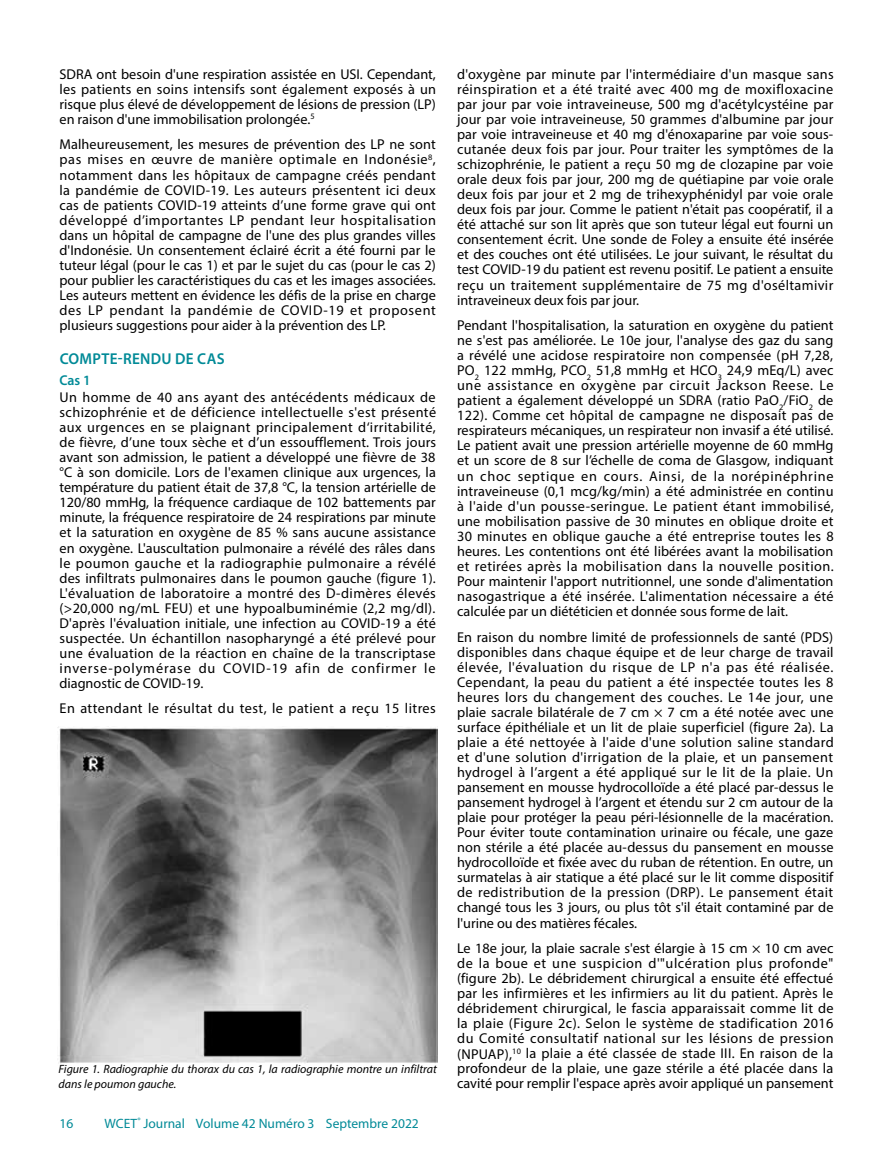
<style>
.page{position:relative;width:893px;height:1149px;background:#fff}
.page>*{position:absolute;margin:0;border:0;box-sizing:border-box;transform-origin:0 0}
.t1{font:600 15.75px "Myriad Pro";letter-spacing:.02em;color:#008a97}
.t2{font:14.25px/15px "Myriad Pro";color:#000;text-align:justify}
.t3{font:14.25px "Myriad Pro";letter-spacing:.03em;color:#000}
.t4{font:600 14.25px "Myriad Pro";color:#008a97}
.t5{font:13.5px "Myriad Pro";color:#008a97}
.t6{font:italic 12px/15px "Myriad Pro";color:#000}
</style>
<div class="page">
<img style="left:58px;top:726px;width:380px;height:338px">
<p class="t2" style="left:60px;top:66px;width:378px">SDRA ont besoin d'une respiration assistée en USI. Cependant, les patients en soins intensifs sont également exposés à un risque plus élevé de développement de lésions de pression (LP) en raison d'une immobilisation prolongée.<sup>5</sup></p>
<p class="t2" style="left:60px;top:137px;width:378px">Malheureusement, les mesures de prévention des LP ne sont pas mises en œuvre de manière optimale en Indonésie<sup>8</sup>, notamment dans les hôpitaux de campagne créés pendant la pandémie de COVID-19. Les auteurs présentent ici deux cas de patients COVID-19 atteints d’une forme grave qui ont développé d’importantes LP pendant leur hospitalisation dans un hôpital de campagne de l'une des plus grandes villes d'Indonésie. Un consentement éclairé écrit a été fourni par le tuteur légal (pour le cas 1) et par le sujet du cas (pour le cas 2) pour publier les caractéristiques du cas et les images associées.<br>Les auteurs mettent en évidence les défis de la prise en charge des LP pendant la pandémie de COVID-19 et proposent plusieurs suggestions pour aider à la prévention des LP.</p>
<p class="t1" style="left:60px;top:348px;width:166px">COMPTE-RENDU DE CAS</p>
<p class="t4" style="left:60px;top:371px;width:33px">Cas 1</p>
<p class="t2" style="left:60px;top:389px;width:378px">Un homme de 40 ans ayant des antécédents médicaux de schizophrénie et de déficience intellectuelle s'est présenté aux urgences en se plaignant principalement d‘irritabilité, de fièvre, d’une toux sèche et d’un essoufflement. Trois jours avant son admission, le patient a développé une fièvre de 38 °C à son domicile. Lors de l'examen clinique aux urgences, la température du patient était de 37,8 °C, la tension artérielle de 120/80 mmHg, la fréquence cardiaque de 102 battements par minute, la fréquence respiratoire de 24 respirations par minute et la saturation en oxygène de 85 % sans aucune assistance en oxygène. L'auscultation pulmonaire a révélé des râles dans le poumon gauche et la radiographie pulmonaire a révélé des infiltrats pulmonaires dans le poumon gauche (figure 1).<br>L'évaluation de laboratoire a montré des D-dimères élevés (&gt;20,000 ng/mL FEU) et une hypoalbuminémie (2,2 mg/dl).<br>D'après l'évaluation initiale, une infection au COVID-19 a été suspectée. Un échantillon nasopharyngé a été prélevé pour une évaluation de la réaction en chaîne de la transcriptase inverse-polymérase du COVID-19 afin de confirmer le diagnostic de COVID-19.</p>
<p class="t3" style="left:60px;top:699px;width:378px">En attendant le résultat du test, le patient a reçu 15 litres</p>
<p class="t6" style="left:59px;top:1061px;width:380px">Figure 1. Radiographie du thorax du cas 1, la radiographie montre un infiltrat dans le poumon gauche.</p>
<p class="t5" style="left:60px;top:1114px;width:15px">16</p>
<p class="t5" style="left:105px;top:1114px;width:316px">WCET<sup>®</sup> Journal Volume 42 Numéro 3 Septembre 2022</p>
<p class="t2" style="left:457px;top:66px;width:378px">d'oxygène par minute par l'intermédiaire d'un masque sans réinspiration et a été traité avec 400 mg de moxifloxacine par jour par voie intraveineuse, 500 mg d'acétylcystéine par jour par voie intraveineuse, 50 grammes d'albumine par jour par voie intraveineuse et 40 mg d'énoxaparine par voie sous&shy;cutanée deux fois par jour. Pour traiter les symptômes de la schizophrénie, le patient a reçu 50 mg de clozapine par voie orale deux fois par jour, 200 mg de quétiapine par voie orale deux fois par jour et 2 mg de trihexyphénidyl par voie orale deux fois par jour. Comme le patient n'était pas coopératif, il a été attaché sur son lit après que son tuteur légal eut fourni un consentement écrit. Une sonde de Foley a ensuite été insérée et des couches ont été utilisées. Le jour suivant, le résultat du test COVID-19 du patient est revenu positif. Le patient a ensuite reçu un traitement supplémentaire de 75 mg d'oséltamivir intraveineux deux fois par jour.</p>
<p class="t2" style="left:457px;top:317px;width:378px">Pendant l'hospitalisation, la saturation en oxygène du patient ne s'est pas améliorée. Le 10e jour, l'analyse des gaz du sang a révélé une acidose respiratoire non compensée (pH 7,28, PO<sub>2</sub> 122 mmHg, PCO<sub>2</sub> 51,8 mmHg et HCO<sub>3</sub> 24,9 mEq/L) avec une assistance en oxygène par circuit Jackson Reese. Le patient a également développé un SDRA (ratio PaO<sub>2</sub>/FiO<sub>2</sub> de 122). Comme cet hôpital de campagne ne disposait pas de respirateurs mécaniques, un respirateur non invasif a été utilisé.<br>Le patient avait une pression artérielle moyenne de 60 mmHg et un score de 8 sur l’échelle de coma de Glasgow, indiquant un choc septique en cours. Ainsi, de la norépinéphrine intraveineuse (0,1 mcg/kg/min) a été administrée en continu à l'aide d'un pousse-seringue. Le patient étant immobilisé, une mobilisation passive de 30 minutes en oblique droite et 30 minutes en oblique gauche a été entreprise toutes les 8 heures. Les contentions ont été libérées avant la mobilisation et retirées après la mobilisation dans la nouvelle position.<br>Pour maintenir l'apport nutritionnel, une sonde d'alimentation nasogastrique a été insérée. L'alimentation nécessaire a été calculée par un diététicien et donnée sous forme de lait.</p>
<p class="t2" style="left:457px;top:629px;width:378px">En raison du nombre limité de professionnels de santé (PDS) disponibles dans chaque équipe et de leur charge de travail élevée, l'évaluation du risque de LP n'a pas été réalisée.<br>Cependant, la peau du patient a été inspectée toutes les 8 heures lors du changement des couches. Le 14e jour, une plaie sacrale bilatérale de 7 cm × 7 cm a été notée avec une surface épithéliale et un lit de plaie superficiel (figure 2a). La plaie a été nettoyée à l'aide d'une solution saline standard et d'une solution d'irrigation de la plaie, et un pansement hydrogel à l’argent a été appliqué sur le lit de la plaie. Un pansement en mousse hydrocolloïde a été placé par-dessus le pansement hydrogel à l’argent et étendu sur 2 cm autour de la plaie pour protéger la peau péri-lésionnelle de la macération.<br>Pour éviter toute contamination urinaire ou fécale, une gaze non stérile a été placée au-dessus du pansement en mousse hydrocolloïde et fixée avec du ruban de rétention. En outre, un surmatelas à air statique a été placé sur le lit comme dispositif de redistribution de la pression (DRP). Le pansement était changé tous les 3 jours, ou plus tôt s'il était contaminé par de l'urine ou des matières fécales.</p>
<p class="t2" style="left:457px;top:940px;width:378px">Le 18e jour, la plaie sacrale s'est élargie à 15 cm × 10 cm avec de la boue et une suspicion d'"ulcération plus profonde" (figure 2b). Le débridement chirurgical a ensuite été effectué par les infirmières et les infirmiers au lit du patient. Après le débridement chirurgical, le fascia apparaissait comme lit de la plaie (Figure 2c). Selon le système de stadification 2016 du Comité consultatif national sur les lésions de pression (NPUAP),<sup>10</sup> la plaie a été classée de stade III. En raison de la profondeur de la plaie, une gaze stérile a été placée dans la cavité pour remplir l'espace après avoir appliqué un pansement</p>
</div>
